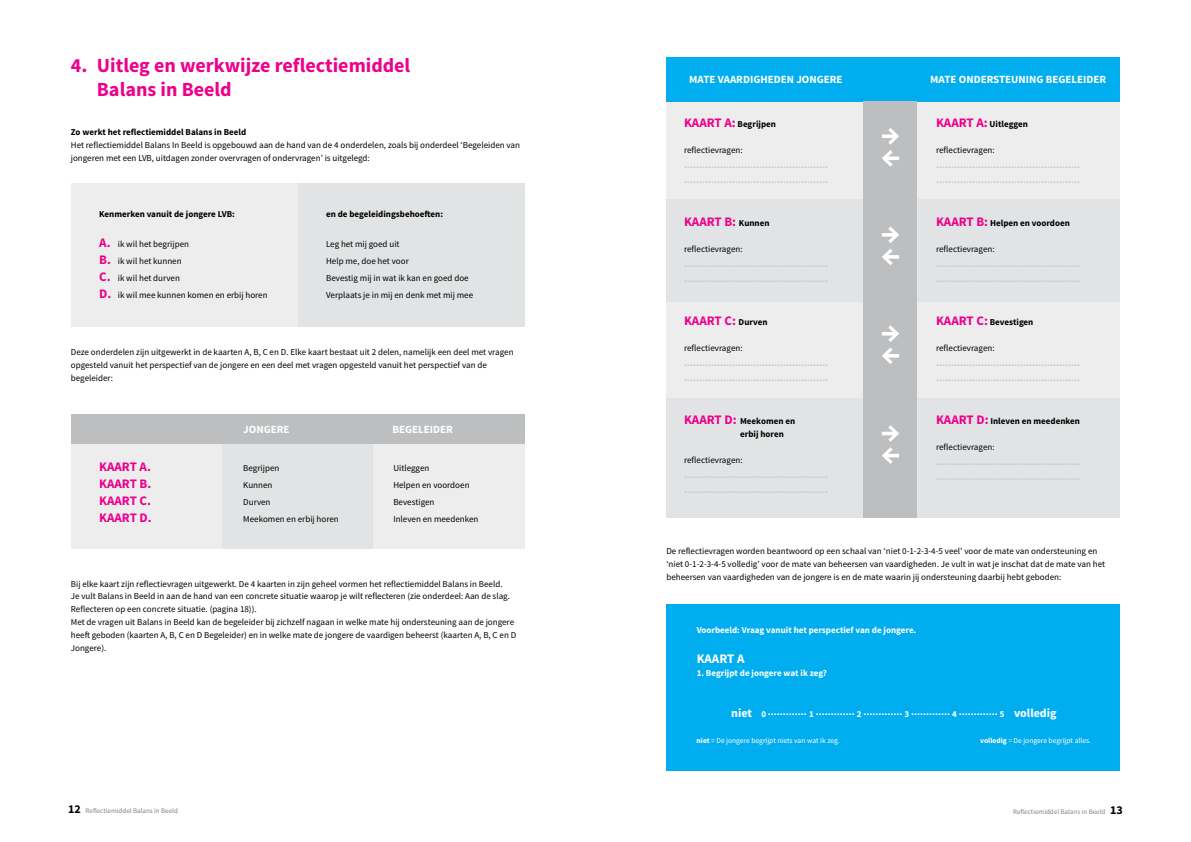
<style>
.page{position:relative;width:1191px;height:842px;background:#fff}
.page>*{position:absolute;margin:0;border:0;box-sizing:border-box;transform-origin:0 0}
.t1{font:700 20px/24px "Source Sans Pro";color:#ec008c}
.t2{font:700 13px "Source Sans Pro";letter-spacing:-.005em;color:#ec008c}
.t3{font:700 13px "Source Sans Pro";letter-spacing:-.005em;color:#fff}
.t4{font:700 11px "Source Sans Pro";color:#fff}
.t5{font:700 10px/15px "Source Sans Pro";color:#c7c8ca}
.t6{font:700 10px "Source Sans Pro";color:#fff}
.t7{font:9px/13px "Source Sans Pro";color:#000}
.t8{font:9px "Source Sans Pro";color:#000101}
.t9{font:700 9px/13px "Source Sans Pro";color:#000101}
.t10{font:700 9px "Source Sans Pro";color:#000}
.t11{font:700 9px "Source Sans Pro";color:#fff}
.t12{font:7.5px "Source Sans Pro";color:#fff}
.t13{font:7px "Source Sans Pro";color:#808285}
.s1{font-weight:700;font-size:13px;color:#ec008c}
.s2{font-size:13px;color:#ec008c}
.s3{font-size:9px;color:#000101}
.s4{font-size:12px}
.s5{font-weight:700}
.s6{font-weight:700;font-size:12px;color:#000}
</style>
<div class="page">
<div style="left:71px;top:184px;width:453px;height:143px;background:#ededee"></div>
<div style="left:298px;top:184px;width:226px;height:143px;background:#e2e3e4"></div>
<div style="left:71px;top:414px;width:302px;height:135px;background:#ededee"></div>
<div style="left:222px;top:414px;width:151px;height:135px;background:#e2e3e4"></div>
<div style="left:373px;top:414px;width:151px;height:135px;background:#ededee"></div>
<div style="left:71px;top:414px;width:453px;height:29px;background:#bcbec0"></div>
<div style="left:666px;top:92px;width:453px;height:394px;background:#ededee"></div>
<div style="left:666px;top:399px;width:453px;height:119px;background:#e2e3e4"></div>
<div style="left:666px;top:199px;width:453px;height:102px;background:#e2e3e4"></div>
<div style="left:666px;top:57px;width:453px;height:44px;background:#00aeef"></div>
<div style="left:864px;top:101px;width:53px;height:417px;background:#bcbec0"></div>
<svg style="left:882px;top:128px;width:17px;height:39px"></svg>
<svg style="left:882px;top:226px;width:17px;height:17px"></svg>
<svg style="left:882px;top:249px;width:17px;height:16px"></svg>
<svg style="left:882px;top:325px;width:17px;height:39px"></svg>
<svg style="left:882px;top:425px;width:17px;height:39px"></svg>
<div style="left:666px;top:604px;width:453px;height:167px;background:#00aeef"></div>
<h1 class="t1" style="left:97px;top:54px;width:315px;text-indent:-26px">4. Uitleg en werkwijze reflectiemiddel<br>Balans in Beeld</h1>
<p class="t10" style="left:71px;top:126px;width:177px">Zo werkt het reflectiemiddel Balans in Beeld</p>
<p class="t7" style="left:71px;top:138px;width:451px">Het reflectiemiddel Balans In Beeld is opgebouwd aan de hand van de 4 onderdelen, zoals bij onderdeel ‘Begeleiden van jongeren met een LVB, uitdagen zonder overvragen of ondervragen’ is uitgelegd:</p>
<p class="t10" style="left:99px;top:208px;width:137px">Kenmerken vanuit de jongere LVB:</p>
<p class="t7" style="left:99px;top:235px;width:170px;line-height:17px"><span class="s1">A.</span> ik wil het begrijpen<br><span class="s1">B.</span> ik wil het kunnen<br><span class="s1">C.</span> ik wil het durven<br><span class="s1">D.</span> ik wil mee kunnen komen en erbij horen</p>
<p class="t10" style="left:326px;top:208px;width:118px">en de begeleidingsbehoeften:</p>
<p class="t7" style="left:326px;top:235px;width:148px;line-height:17px">Leg het mij goed uit<br>Help me, doe het voor<br>Bevestig mij in wat ik kan en goed doe<br>Verplaats je in mij en denk met mij mee</p>
<p class="t7" style="left:71px;top:346px;width:444px">Deze onderdelen zijn uitgewerkt in de kaarten A, B, C en D. Elke kaart bestaat uit 2 delen, namelijk een deel met vragen opgesteld vanuit het perspectief van de jongere en een deel met vragen opgesteld vanuit het perspectief van de begeleider:</p>
<p class="t4" style="left:243px;top:422px;width:48px">JONGERE</p>
<p class="t4" style="left:392px;top:422px;width:62px">BEGELEIDER</p>
<h2 class="t2" style="left:99px;top:458px;width:53px">KAART A.</h2>
<p class="t7" style="left:243px;top:462px;width:38px">Begrijpen</p>
<p class="t7" style="left:393px;top:462px;width:38px">Uitleggen</p>
<h2 class="t2" style="left:99px;top:475px;width:54px">KAART B.</h2>
<p class="t7" style="left:243px;top:479px;width:31px">Kunnen</p>
<p class="t7" style="left:393px;top:479px;width:78px">Helpen en voordoen</p>
<h2 class="t2" style="left:99px;top:492px;width:53px">KAART C.</h2>
<p class="t7" style="left:243px;top:496px;width:29px">Durven</p>
<p class="t7" style="left:393px;top:496px;width:43px">Bevestigen</p>
<h2 class="t2" style="left:99px;top:509px;width:54px">KAART D.</h2>
<p class="t7" style="left:243px;top:513px;width:97px">Meekomen en erbij horen</p>
<p class="t7" style="left:393px;top:513px;width:87px">Inleven en meedenken</p>
<p class="t7" style="left:71px;top:577px;width:447px">Bij elke kaart zijn reflectievragen uitgewerkt. De 4 kaarten in zijn geheel vormen het reflectiemiddel Balans in Beeld.<br>Je vult Balans in Beeld in aan de hand van een concrete situatie waarop je wilt reflecteren (zie onderdeel: Aan de slag.<br>Reflecteren op een concrete situatie. (pagina 18)).<br>Met de vragen uit Balans in Beeld kan de begeleider bij zichzelf nagaan in welke mate hij ondersteuning aan de jongere heeft geboden (kaarten A, B, C en D Begeleider) en in welke mate de jongere de vaardigen beheerst (kaarten A, B, C en D Jongere).</p>
<p class="t4" style="left:689px;top:72px;width:155px">MATE VAARDIGHEDEN JONGERE</p>
<p class="t4" style="left:930px;top:72px;width:177px">MATE ONDERSTEUNING BEGELEIDER</p>
<p class="t9" style="left:684px;top:118px;width:93px"><span class="s2">KAART A:</span> Begrijpen</p>
<p class="t8" style="left:684px;top:145px;width:60px">reflectievragen:</p>
<p class="t5" style="left:684px;top:158px;width:146px">................................................ ................................................</p>
<h2 class="t2" style="left:684px;top:214px;width:87px">KAART B: <span class="s3">Kunnen</span></h2>
<p class="t8" style="left:684px;top:244px;width:60px">reflectievragen:</p>
<p class="t5" style="left:684px;top:257px;width:146px">................................................ ................................................</p>
<h2 class="t2" style="left:684px;top:313px;width:85px">KAART C: <span class="s3">Durven</span></h2>
<p class="t8" style="left:684px;top:343px;width:60px">reflectievragen:</p>
<p class="t5" style="left:684px;top:356px;width:146px">................................................ ................................................</p>
<p class="t9" style="left:740px;top:415px;width:57px;text-indent:-56px"><span class="s2">KAART D:</span> Meekomen en erbij horen</p>
<p class="t8" style="left:684px;top:455px;width:60px">reflectievragen:</p>
<p class="t5" style="left:684px;top:468px;width:146px">................................................ ................................................</p>
<p class="t9" style="left:936px;top:118px;width:93px"><span class="s2">KAART A:</span> Uitleggen</p>
<p class="t8" style="left:936px;top:145px;width:60px">reflectievragen:</p>
<p class="t5" style="left:936px;top:158px;width:146px">................................................ ................................................</p>
<p class="t9" style="left:936px;top:217px;width:135px"><span class="s2">KAART B:</span> Helpen en voordoen</p>
<p class="t8" style="left:936px;top:244px;width:60px">reflectievragen:</p>
<p class="t5" style="left:936px;top:257px;width:146px">................................................ ................................................</p>
<p class="t9" style="left:936px;top:316px;width:99px"><span class="s2">KAART C:</span> Bevestigen</p>
<p class="t8" style="left:936px;top:343px;width:60px">reflectievragen:</p>
<p class="t5" style="left:936px;top:356px;width:146px">................................................ ................................................</p>
<p class="t9" style="left:936px;top:415px;width:145px"><span class="s2">KAART D:</span> Inleven en meedenken</p>
<p class="t8" style="left:936px;top:442px;width:60px">reflectievragen:</p>
<p class="t5" style="left:936px;top:455px;width:146px">................................................ ................................................</p>
<p class="t7" style="left:666px;top:545px;width:440px">De reflectievragen worden beantwoord op een schaal van ‘niet 0-1-2-3-4-5 veel’ voor de mate van ondersteuning en ‘niet 0-1-2-3-4-5 volledig’ voor de mate van beheersen van vaardigheden. Je vult in wat je inschat dat de mate van het beheersen van vaardigheden van de jongere is en de mate waarin jij ondersteuning daarbij hebt geboden:</p>
<p class="t11" style="left:696px;top:624px;width:221px">Voorbeeld: Vraag vanuit het perspectief van de jongere.</p>
<h2 class="t3" style="left:696px;top:651px;width:49px">KAART A</h2>
<p class="t11" style="left:696px;top:667px;width:132px">1. Begrijpt de jongere wat ik zeg?</p>
<p class="t6" style="left:731px;top:705px;width:327px"><span class="s4">niet</span> <sub>0</sub> ............. <sub>1</sub> ............. <sub>2</sub> ............. <sub>3</sub> ............. <sub>4</sub> ............. <sub>5</sub> <span class="s4">volledig</span></p>
<p class="t12" style="left:696px;top:736px;width:145px"><span class="s5">niet</span> = De jongere begrijpt niets van wat ik zeg.</p>
<p class="t12" style="left:980px;top:736px;width:112px"><span class="s5">volledig</span> = De jongere begrijpt alles.</p>
<p class="t13" style="left:68px;top:806px;width:111px"><span class="s6">12</span> Reflectiemiddel Balans in Beeld</p>
<p class="t13" style="left:1013px;top:807px;width:111px">Reflectiemiddel Balans in Beeld <span class="s6">13</span></p>
</div>
